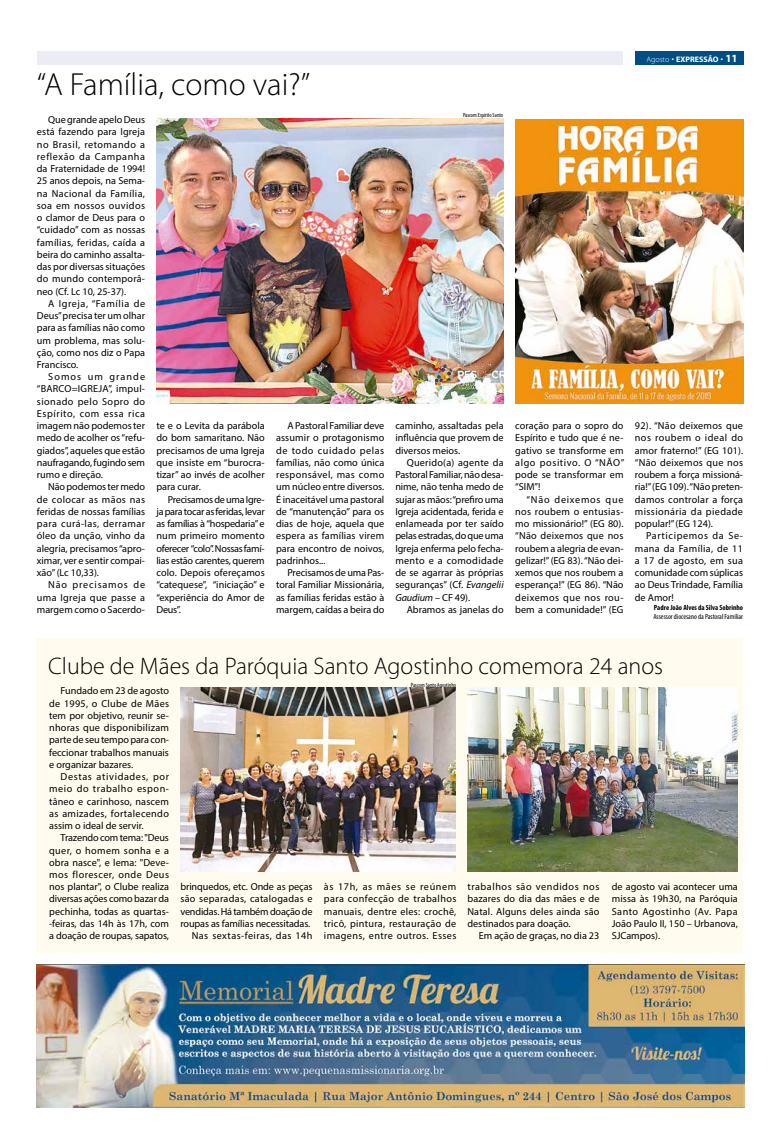
<style>
.page{position:relative;width:780px;height:1134px;background:#fff}
.page>*{position:absolute;margin:0;border:0;box-sizing:border-box;transform-origin:0 0}
.t1{font:300 32px "Myriad Pro";color:#000}
.t2{font:300 24px "Myriad Pro";color:#000}
.t3{font:10.2px/12.2px "Myriad Pro";color:#000;text-align:justify}
.t4{font:700 8px "Myriad Pro";color:#fff}
.t5{font:condensed 7.5px "Myriad Pro";color:#000}
.t6{font:700 condensed 7.5px "Myriad Pro";color:#000}
.t7{font:condensed 6px "Myriad Pro";color:#000}
.s1{font-weight:300}
.s2{font-size:11px}
.s3{font-style:italic}
</style>
<div class="page">
<div style="left:635px;top:51px;width:109px;height:14px;background:#004e84"></div>
<div style="left:37px;top:51px;width:585px;height:14px;background:#ecedf4"></div>
<img style="left:37px;top:965px;width:707px;height:142px">
<img style="left:515px;top:119px;width:228px;height:285px">
<img style="left:156px;top:118px;width:347px;height:285px">
<div style="left:37px;top:638px;width:706px;height:314px;background:#fffcef"></div>
<img style="left:181px;top:687px;width:274px;height:184px">
<img style="left:468px;top:687px;width:269px;height:184px">
<p class="t4" style="left:646px;top:54px;width:93px"><span class="s1">Agosto</span> EXPRESSÃO <span class="s2">11</span></p>
<h1 class="t1" style="left:37px;top:65px;width:275px">“A Família, como vai?”</h1>
<p class="t3" style="left:37px;top:113px;width:110px;text-indent:11px">Que grande apelo Deus está fazendo para Igreja no Brasil, retomando a reflexão da Campanha da Fraternidade de 1994!<br>25 anos depois, na Sema&shy;na Nacional da Família, soa em nossos ouvidos o clamor de Deus para o “cuidado” com as nossas famílias, feridas, caída a beira do caminho assalta&shy;das por diversas situações do mundo contemporâ&shy;neo (Cf. Lc 10, 25-37).</p>
<p class="t3" style="left:37px;top:297px;width:110px;text-indent:11px">A Igreja, “Família de Deus” precisa ter um olhar para as famílias não como um problema, mas solu&shy;ção, como nos diz o Papa Francisco.</p>
<p class="t3" style="left:37px;top:371px;width:110px;text-indent:11px">Somos um grande “BARCO=IGREJA”, impul&shy;sionado pelo Sopro do Espírito, com essa rica imagem não podemos ter medo de acolher os “refu&shy;giados”, aqueles que estão naufragando, fugindo sem rumo e direção.</p>
<p class="t3" style="left:37px;top:481px;width:110px;text-indent:11px">Não podemos ter medo de colocar as mãos nas feridas de nossas famílias para curá-las, derramar óleo da unção, vinho da alegria, precisamos “apro&shy;ximar, ver e sentir compai&shy;xão” (Lc 10,33).</p>
<p class="t3" style="left:37px;top:579px;width:110px;text-indent:11px">Não precisamos de uma Igreja que passe a margem como o Sacerdo-</p>
<p class="t7" style="left:463px;top:112px;width:42px">Pascom Espírito Santo</p>
<p class="t3" style="left:156px;top:419px;width:110px">te e o Levita da parábola do bom samaritano. Não precisamos de uma Igreja que insiste em “burocra&shy;tizar” ao invés de acolher para curar.</p>
<p class="t3" style="left:156px;top:493px;width:110px;text-indent:11px">Precisamos de uma Igre&shy;ja para tocar as feridas, levar as famílias à “hospedaria” e num primeiro momento oferecer “colo”. Nossas famí&shy;lias estão carentes, querem colo. Depois ofereçamos “catequese”, “iniciação” e “experiência do Amor de Deus”.</p>
<p class="t3" style="left:276px;top:419px;width:110px;text-indent:11px">A Pastoral Familiar deve assumir o protagonismo de todo cuidado pelas famílias, não como única responsável, mas como um núcleo entre diversos.<br>É inaceitável uma pastoral de “manutenção” para os dias de hoje, aquela que espera as famílias virem para encontro de noivos, padrinhos...</p>
<p class="t3" style="left:276px;top:566px;width:110px;text-indent:11px">Precisamos de uma Pas&shy;toral Familiar Missionária, as famílias feridas estão à margem, caídas a beira do</p>
<p class="t3" style="left:395px;top:419px;width:110px">caminho, assaltadas pela influência que provem de diversos meios.</p>
<p class="t3" style="left:395px;top:456px;width:110px;text-indent:11px">Querido(a) agente da Pastoral Familiar, não desa&shy;nime, não tenha medo de sujar as mãos: “prefiro uma Igreja acidentada, ferida e enlameada por ter saído pelas estradas, do que uma Igreja enferma pelo fecha&shy;mento e a comodidade de se agarrar às próprias seguranças” (Cf. <span class="s3">Evangelii Gaudium</span> – CF 49).</p>
<p class="t3" style="left:406px;top:603px;width:98px">Abramos as janelas do</p>
<p class="t3" style="left:515px;top:419px;width:111px">coração para o sopro do Espírito e tudo que é ne&shy;gativo se transforme em algo positivo. O “NÃO” pode se transformar em “SIM”!</p>
<p class="t3" style="left:515px;top:493px;width:110px;text-indent:11px">“Não deixemos que nos roubem o entusias&shy;mo missionário!” (EG 80). “Não deixemos que nos roubem a alegria de evan&shy;gelizar!” (EG 83). “Não dei&shy;xemos que nos roubem a esperança!” (EG 86). “Não deixemos que nos rou&shy;bem a comunidade!” (EG</p>
<p class="t3" style="left:635px;top:419px;width:110px">92). “Não deixemos que nos roubem o ideal do amor fraterno!” (EG 101). “Não deixemos que nos roubem a força missioná&shy;ria!” (EG 109). “Não preten&shy;damos controlar a força missionária da piedade popular!” (EG 124).</p>
<p class="t3" style="left:635px;top:530px;width:110px;text-indent:11px">Participemos da Se&shy;mana da Família, de 11 a 17 de agosto, em sua comunidade com súplicas ao Deus Trindade, Família de Amor!</p>
<p class="t6" style="left:654px;top:602px;width:91px">Padre João Alves da Silva Sobrinho</p>
<p class="t5" style="left:653px;top:611px;width:91px">Assessor diocesano da Pastoral Familiar</p>
<h2 class="t2" style="left:48px;top:651px;width:616px">Clube de Mães da Paróquia Santo Agostinho comemora 24 anos</h2>
<p class="t3" style="left:49px;top:685px;width:121px;text-indent:11px">Fundado em 23 de agosto de 1995, o Clube de Mães tem por objetivo, reunir se&shy;nhoras que disponibilizam parte de seu tempo para con&shy;feccionar trabalhos manuais e organizar bazares.</p>
<p class="t3" style="left:49px;top:770px;width:121px;text-indent:11px">Destas atividades, por meio do trabalho espon&shy;tâneo e carinhoso, nascem as amizades, fortalecendo assim o ideal de servir.</p>
<p class="t3" style="left:49px;top:831px;width:121px;text-indent:11px">Trazendo com tema: "Deus quer, o homem sonha e a obra nasce", e lema: "Deve&shy;mos florescer, onde Deus nos plantar", o Clube realiza diversas ações como bazar da pechinha, todas as quartas--feiras, das 14h às 17h, com a doação de roupas, sapatos,</p>
<p class="t7" style="left:411px;top:681px;width:47px">Pascom Santo Agostinho</p>
<p class="t3" style="left:180px;top:880px;width:134px;text-align:right">brinquedos, etc. Onde as peças são separadas, catalogadas e vendidas. Há também doação de roupas as famílias necessitadas.<br>Nas sextas-feiras, das 14h</p>
<p class="t3" style="left:324px;top:880px;width:134px">às 17h, as mães se reúnem para confecção de trabalhos manuais, dentre eles: crochê, tricô, pintura, restauração de imagens, entre outros. Esses</p>
<p class="t3" style="left:467px;top:880px;width:133px">trabalhos são vendidos nos bazares do dia das mães e de Natal. Alguns deles ainda são destinados para doação.</p>
<p class="t3" style="left:611px;top:880px;width:128px">de agosto vai acontecer uma missa às 19h30, na Paróquia Santo Agostinho (Av. Papa João Paulo II, 150 – Urbanova, SJCampos).</p>
<p class="t3" style="left:479px;top:929px;width:122px">Em ação de graças, no dia 23</p>
</div>
